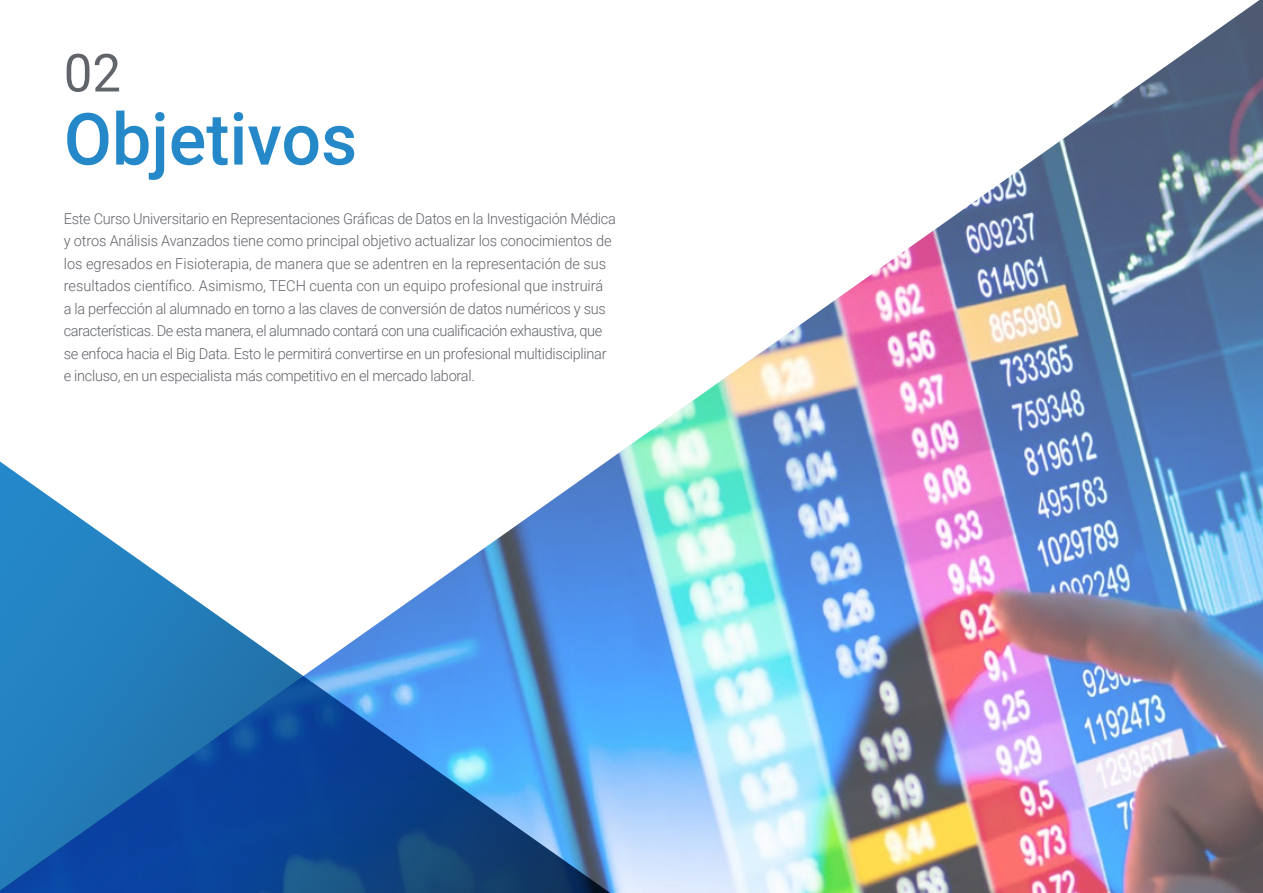
<style>
.page{position:relative;width:1263px;height:893px;background:#fff}
.page>*{position:absolute;margin:0;border:0;box-sizing:border-box;transform-origin:0 0}
.t1{font:500 72px "Roboto";color:#2488c9}
.t2{font:52.5px "Roboto";color:#61646a}
.t3{font:300 15px/22.5px "Roboto";letter-spacing:-.02em;color:#61646a}
</style>
<div class="page">
<img style="left:629px;top:0;width:634px;height:893px">
<svg style="left:0;top:446px;width:640px;height:447px"></svg>
<h2 class="t2" style="left:64px;top:36px;width:59px">02</h2>
<h1 class="t1" style="left:64px;top:89px;width:295px">Objetivos</h1>
<p class="t3" style="left:64px;top:207px;width:553px">Este Curso Universitario en Representaciones Gráficas de Datos en la Investigación Médica y otros Análisis Avanzados tiene como principal objetivo actualizar los conocimientos de los egresados en Fisioterapia, de manera que se adentren en la representación de sus resultados científico. Asimismo, TECH cuenta con un equipo profesional que instruirá<br>a la perfección al alumnado en torno a las claves de conversión de datos numéricos y sus características. De esta manera, el alumnado contará con una cualificación exhaustiva, que se enfoca hacia el Big Data. Esto le permitirá convertirse en un profesional multidisciplinar e incluso, en un especialista más competitivo en el mercado laboral.</p>
</div>
